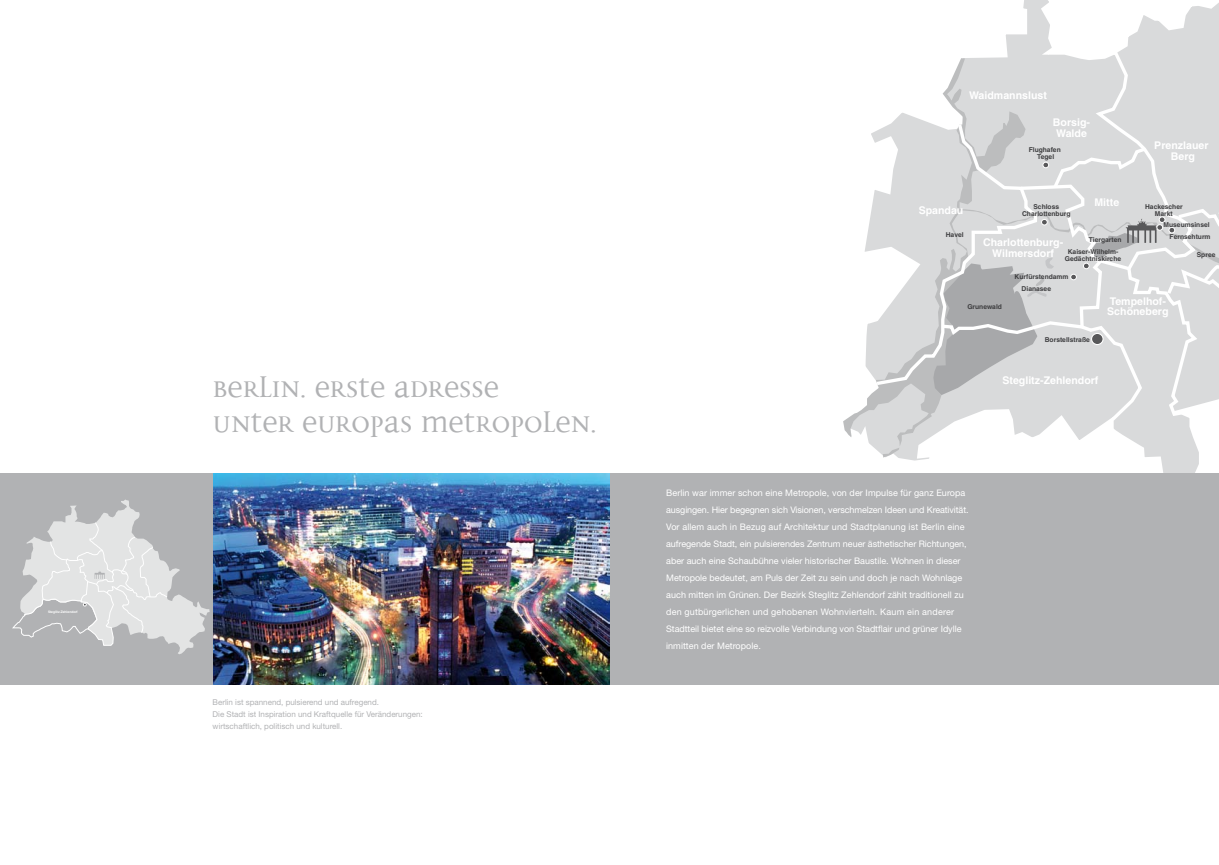
<style>
.page{position:relative;width:1219px;height:865px;background:#fff}
.page>*{position:absolute;margin:0;border:0;box-sizing:border-box;transform-origin:0 0}
.t1{font:500 40px/35px "Disturbance G";letter-spacing:-.02em;color:#b1b2b4}
.t2{font:700 10.6px/10.6px "Helvetica";color:#fff}
.t3{font:9px/17px "Helvetica Neue";color:#fff}
.t4{font:8px/12px "Helvetica Neue";color:#b1b2b4}
.t5{font:700 6.7px/6.7px "Helvetica";color:#3e3e40;text-align:center}
.t6{font:700 3.3px "Helvetica";color:#fff}
</style>
<div class="page">
<svg style="left:883px;top:0;width:321px;height:473px"></svg>
<svg style="left:843px;top:58px;width:183px;height:399px"></svg>
<svg style="left:958px;top:430px;width:246px;height:24px"></svg>
<svg style="left:873px;top:120px;width:57px;height:267px"></svg>
<svg style="left:930px;top:88px;width:289px;height:342px;background:#d6d7d8"></svg>
<div style="left:1070px;top:274px;width:7px;height:6px;border:1px solid #fff;border-radius:50%"></div>
<div style="left:1091px;top:333px;width:12px;height:11px;background:#58585a;border-radius:50%"></div>
<div style="left:1091px;top:333px;width:13px;height:12px;border:1px solid #fff;border-radius:50%"></div>
<div style="left:213px;top:473px;width:1006px;height:212px;background:#b1b2b4"></div>
<img style="left:213px;top:473px;width:396px;height:212px">
<div style="left:0;top:473px;width:213px;height:212px;background:#b1b2b4"></div>
<svg style="left:12px;top:499px;width:198px;height:155px"></svg>
<p class="t6" style="left:48px;top:609px;width:31px">Steglitz-Zehlendorf</p>
<h1 class="t1" style="left:213px;top:369px;width:386px">Berlin. Erste Adresse<br>unter Europas Metropolen.</h1>
<p class="t4" style="left:213px;top:696px;width:212px">Berlin ist spannend, pulsierend und aufregend.<br>Die Stadt ist Inspiration und Kraftquelle für Veränderungen: wirtschaftlich, politisch und kulturell.</p>
<p class="t2" style="left:969px;top:90px;width:79px">Waidmannslust</p>
<p class="t2" style="left:919px;top:205px;width:46px">Spandau</p>
<p class="t5" style="left:946px;top:231px;width:19px">Havel</p>
<p class="t2" style="left:1053px;top:117px;width:39px">Borsig-<br>Walde</p>
<p class="t5" style="left:1029px;top:146px;width:34px">Flughafen<br>Tegel</p>
<p class="t5" style="left:1022px;top:204px;width:50px">Schloss<br>Charlottenburg</p>
<p class="t2" style="left:1094px;top:197px;width:26px">Mitte</p>
<p class="t5" style="left:1089px;top:236px;width:34px">Tiergarten</p>
<p class="t2" style="left:983px;top:237px;width:82px;text-align:center">Charlottenburg-<br>Wilmersdorf</p>
<p class="t5" style="left:1065px;top:248px;width:58px">Kaiser-Wilhelm-<br>Gedächtniskirche</p>
<p class="t5" style="left:1014px;top:273px;width:55px">Kurfürstendamm</p>
<p class="t5" style="left:1022px;top:285px;width:31px">Dianasee</p>
<p class="t2" style="left:1154px;top:140px;width:56px;text-align:center">Prenzlauer<br>Berg</p>
<p class="t5" style="left:1145px;top:203px;width:39px">Hackescher<br>Markt</p>
<p class="t5" style="left:1163px;top:221px;width:48px">Museumsinsel</p>
<p class="t5" style="left:1170px;top:233px;width:42px">Fernsehturm</p>
<p class="t5" style="left:1197px;top:251px;width:20px">Spree</p>
<p class="t5" style="left:967px;top:303px;width:36px">Grunewald</p>
<p class="t5" style="left:1045px;top:336px;width:47px">Borstellstraße</p>
<p class="t2" style="left:1107px;top:295px;width:63px">Tempelhof-<br>Schöneberg</p>
<p class="t2" style="left:1002px;top:374px;width:98px">Steglitz-Zehlendorf</p>
<p class="t3" style="left:666px;top:484px;width:304px">Berlin war immer schon eine Metropole, von der Impulse für ganz Europa ausgingen. Hier begegnen sich Visionen, verschmelzen Ideen und Kreativität.<br>Vor allem auch in Bezug auf Architektur und Stadtplanung ist Berlin eine aufregende Stadt, ein pulsierendes Zentrum neuer ästhetischer Richtungen, aber auch eine Schaubühne vieler historischer Baustile. Wohnen in dieser Metropole bedeutet, am Puls der Zeit zu sein und doch je nach Wohnlage auch mitten im Grünen. Der Bezirk Steglitz Zehlendorf zählt traditionell zu den gutbürgerlichen und gehobenen Wohnvierteln. Kaum ein anderer Stadtteil bietet eine so reizvolle Verbindung von Stadtflair und grüner Idylle inmitten der Metropole.</p>
</div>
